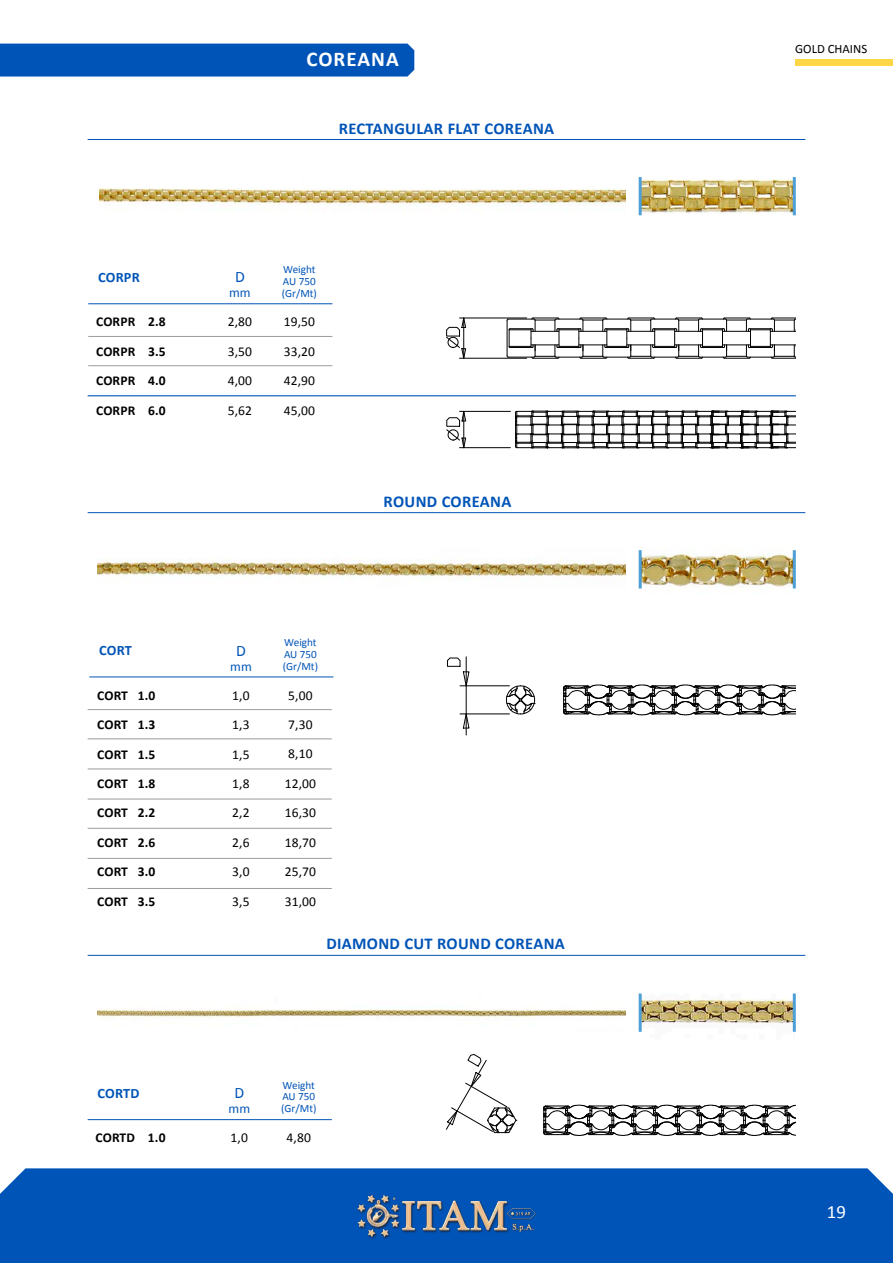
<style>
.page{position:relative;width:893px;height:1263px;background:#fff}
.page>*{position:absolute;margin:0;border:0;box-sizing:border-box;transform-origin:0 0}
.t1{font:700 21px "Calibri";letter-spacing:.05em;color:#fff}
.t2{font:18.75px "Calibri";color:#fff}
.t3{font:700 16.5px "Calibri";letter-spacing:.02em;color:#0054b7}
.t4{font:15.9px "Calibri";color:#0054b7}
.t5{font:700 14.4px "Calibri";letter-spacing:.01em;color:#0054b7}
.t6{font:13.5px "Calibri";letter-spacing:.01em;color:#000}
.t7{font:700 13.5px "Calibri";letter-spacing:.005em;color:#000}
.t8{font:13.5px "Calibri";color:#0054b7}
.t9{font:12.75px "Calibri";color:#000}
.t10{font:11.1px "Calibri";color:#0054b7}
</style>
<div class="page">
<div style="left:0;top:1168px;width:893px;height:95px;background:#0054b7"></div>
<img style="left:352px;top:1190px;width:189px;height:51px">
<div style="left:0;top:44px;width:414px;height:33px;background:#0054b7"></div>
<svg style="left:824px;top:1224px;width:25px;height:1px"></svg>
<div style="left:795px;top:60px;width:98px;height:6px;background:#ffd746"></div>
<img style="left:642px;top:993px;width:151px;height:39px">
<img style="left:642px;top:550px;width:152px;height:42px">
<img style="left:642px;top:177px;width:152px;height:39px">
<hr style="left:88px;top:336px;width:244px;height:1px;background:#9c9c9c">
<hr style="left:88px;top:365px;width:244px;height:1px;background:#9c9c9c">
<hr style="left:88px;top:395px;width:708px;height:1px;background:#0054b7">
<hr style="left:88px;top:303px;width:244px;height:1px;background:#0054b7">
<hr style="left:88px;top:1119px;width:244px;height:1px;background:#0054b7">
<hr style="left:88px;top:709px;width:244px;height:1px;background:#9c9c9c">
<hr style="left:88px;top:799px;width:244px;height:1px;background:#9c9c9c">
<hr style="left:88px;top:738px;width:244px;height:1px;background:#9c9c9c">
<hr style="left:88px;top:828px;width:244px;height:1px;background:#9c9c9c">
<hr style="left:88px;top:769px;width:244px;height:1px;background:#9c9c9c">
<hr style="left:88px;top:858px;width:244px;height:1px;background:#9c9c9c">
<hr style="left:88px;top:888px;width:244px;height:1px;background:#9c9c9c">
<hr style="left:89px;top:676px;width:244px;height:1px;background:#0054b7">
<hr style="left:88px;top:139px;width:717px;height:1px;background:#0054b7">
<hr style="left:88px;top:955px;width:717px;height:1px;background:#0054b7">
<hr style="left:88px;top:512px;width:717px;height:1px;background:#0054b7">
<img style="left:100px;top:188px;width:526px;height:24px">
<hr style="left:639px;top:177px;width:3px;height:38px;background:#4e9fd6">
<hr style="left:793px;top:177px;width:3px;height:38px;background:#4e9fd6">
<hr style="left:639px;top:550px;width:3px;height:38px;background:#4e9fd6">
<hr style="left:793px;top:550px;width:3px;height:38px;background:#4e9fd6">
<img style="left:98px;top:559px;width:528px;height:22px">
<hr style="left:639px;top:993px;width:3px;height:39px;background:#4e9fd6">
<hr style="left:793px;top:993px;width:3px;height:39px;background:#4e9fd6">
<img style="left:98px;top:1009px;width:528px;height:9px">
<svg style="left:507px;top:317px;width:289px;height:42px"></svg>
<hr style="left:459px;top:358px;width:68px;height:1px;background:#020203">
<hr style="left:459px;top:318px;width:68px;height:1px;background:#020203">
<svg style="left:446px;top:317px;width:20px;height:42px"></svg>
<svg style="left:515px;top:410px;width:281px;height:39px"></svg>
<hr style="left:460px;top:447px;width:50px;height:1px;background:#020203">
<hr style="left:460px;top:411px;width:50px;height:1px;background:#020203">
<svg style="left:446px;top:410px;width:20px;height:39px"></svg>
<svg style="left:563px;top:684px;width:233px;height:31px"></svg>
<svg style="left:506px;top:685px;width:29px;height:29px"></svg>
<svg style="left:447px;top:657px;width:23px;height:78px"></svg>
<hr style="left:460px;top:714px;width:49px;height:1px;background:#020203">
<hr style="left:460px;top:685px;width:49px;height:1px;background:#020203">
<svg style="left:543px;top:1104px;width:253px;height:32px"></svg>
<svg style="left:446px;top:1054px;width:71px;height:79px"></svg>
<p class="t1" style="left:306px;top:46px;width:94px">COREANA</p>
<p class="t3" style="left:339px;top:118px;width:217px">RECTANGULAR FLAT COREANA</p>
<p class="t5" style="left:98px;top:268px;width:43px">CORPR</p>
<p class="t4" style="left:235px;top:267px;width:11px">D</p>
<p class="t8" style="left:229px;top:285px;width:23px">mm</p>
<p class="t7" style="left:96px;top:313px;width:71px">CORPR 2.8</p>
<p class="t7" style="left:96px;top:343px;width:71px">CORPR 3.5</p>
<p class="t7" style="left:96px;top:372px;width:71px">CORPR 4.0</p>
<p class="t7" style="left:96px;top:402px;width:71px">CORPR 6.0</p>
<p class="t6" style="left:228px;top:314px;width:26px">2,80</p>
<p class="t6" style="left:228px;top:343px;width:26px">3,50</p>
<p class="t6" style="left:228px;top:372px;width:26px">4,00</p>
<p class="t6" style="left:228px;top:402px;width:26px">5,62</p>
<p class="t10" style="left:283px;top:262px;width:34px">Weight</p>
<p class="t10" style="left:283px;top:274px;width:34px">AU 750</p>
<p class="t10" style="left:282px;top:286px;width:37px">(Gr/Mt)</p>
<p class="t6" style="left:284px;top:314px;width:33px">19,50</p>
<p class="t6" style="left:284px;top:343px;width:33px">33,20</p>
<p class="t6" style="left:284px;top:372px;width:33px">42,90</p>
<p class="t6" style="left:284px;top:402px;width:33px">45,00</p>
<p class="t3" style="left:384px;top:491px;width:129px">ROUND COREANA</p>
<p class="t5" style="left:99px;top:641px;width:34px">CORT</p>
<p class="t4" style="left:236px;top:640px;width:11px">D</p>
<p class="t8" style="left:230px;top:658px;width:23px">mm</p>
<p class="t7" style="left:97px;top:686px;width:60px">CORT 1.0</p>
<p class="t7" style="left:97px;top:716px;width:60px">CORT 1.3</p>
<p class="t7" style="left:97px;top:745px;width:60px">CORT 1.5</p>
<p class="t7" style="left:97px;top:775px;width:60px">CORT 1.8</p>
<p class="t7" style="left:97px;top:804px;width:60px">CORT 2.2</p>
<p class="t7" style="left:97px;top:834px;width:60px">CORT 2.6</p>
<p class="t7" style="left:97px;top:863px;width:60px">CORT 3.0</p>
<p class="t7" style="left:97px;top:893px;width:60px">CORT 3.5</p>
<p class="t6" style="left:232px;top:687px;width:19px">1,0</p>
<p class="t6" style="left:232px;top:716px;width:19px">1,3</p>
<p class="t6" style="left:232px;top:746px;width:19px">1,5</p>
<p class="t6" style="left:232px;top:775px;width:19px">1,8</p>
<p class="t6" style="left:232px;top:804px;width:19px">2,2</p>
<p class="t6" style="left:232px;top:834px;width:19px">2,6</p>
<p class="t6" style="left:232px;top:863px;width:19px">3,0</p>
<p class="t6" style="left:232px;top:893px;width:19px">3,5</p>
<p class="t10" style="left:284px;top:635px;width:34px">Weight</p>
<p class="t10" style="left:284px;top:647px;width:34px">AU 750</p>
<p class="t10" style="left:283px;top:659px;width:37px">(Gr/Mt)</p>
<p class="t6" style="left:288px;top:687px;width:26px">5,00</p>
<p class="t6" style="left:288px;top:716px;width:26px">7,30</p>
<p class="t6" style="left:288px;top:746px;width:26px">8,10</p>
<p class="t6" style="left:285px;top:775px;width:33px">12,00</p>
<p class="t6" style="left:285px;top:804px;width:33px">16,30</p>
<p class="t6" style="left:285px;top:834px;width:33px">18,70</p>
<p class="t6" style="left:285px;top:863px;width:33px">25,70</p>
<p class="t6" style="left:285px;top:893px;width:33px">31,00</p>
<p class="t3" style="left:326px;top:933px;width:240px">DIAMOND CUT ROUND COREANA</p>
<p class="t5" style="left:98px;top:1084px;width:43px">CORTD</p>
<p class="t4" style="left:234px;top:1083px;width:11px">D</p>
<p class="t8" style="left:228px;top:1100px;width:23px">mm</p>
<p class="t10" style="left:283px;top:1078px;width:34px">Weight</p>
<p class="t10" style="left:282px;top:1090px;width:34px">AU 750</p>
<p class="t10" style="left:281px;top:1102px;width:37px">(Gr/Mt)</p>
<p class="t7" style="left:96px;top:1129px;width:71px">CORTD 1.0</p>
<p class="t6" style="left:231px;top:1129px;width:19px">1,0</p>
<p class="t6" style="left:287px;top:1129px;width:26px">4,80</p>
<p class="t9" style="left:795px;top:41px;width:73px">GOLD CHAINS</p>
<h2 class="t2" style="left:827px;top:1200px;width:20px">19</h2>
</div>
